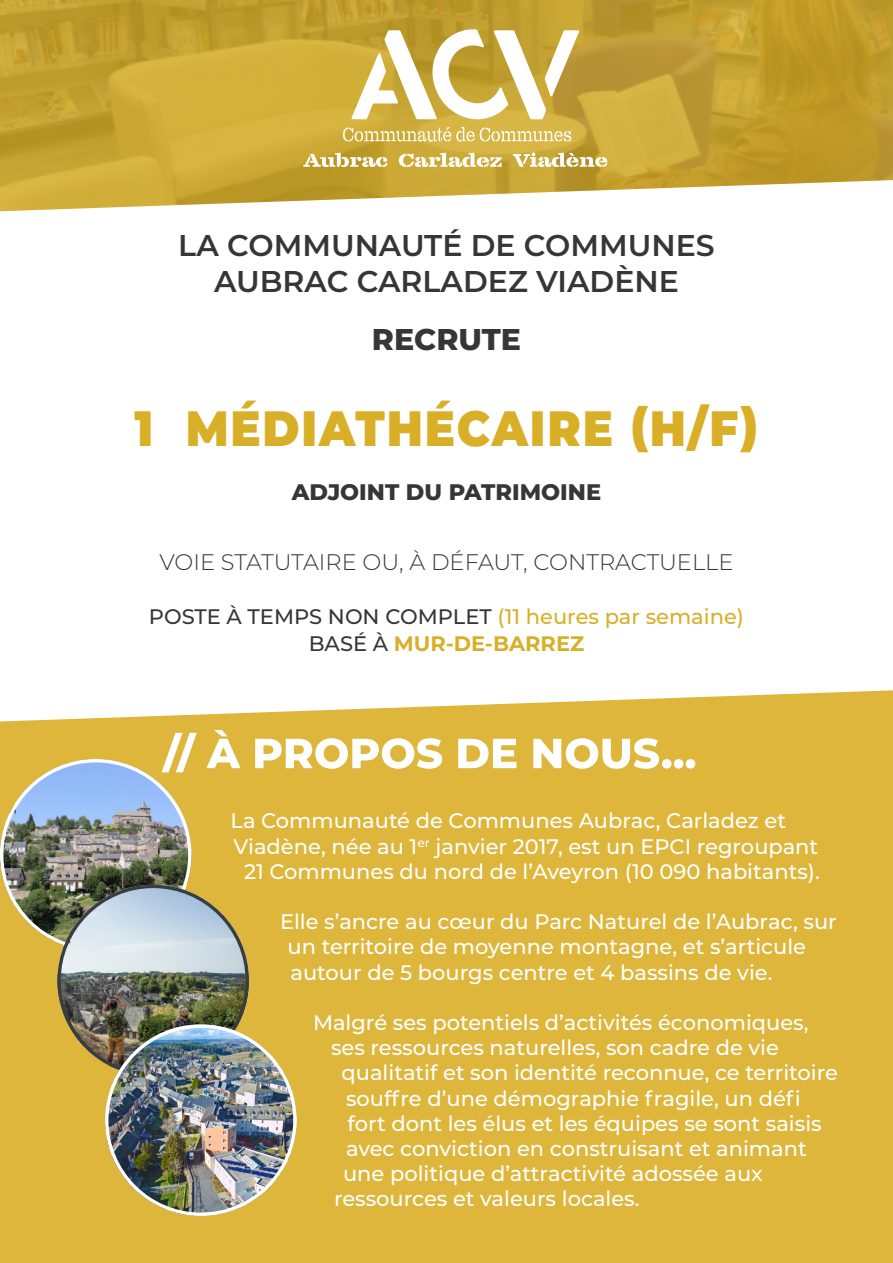
<style>
.page{position:relative;width:893px;height:1263px;background:#fff}
.page>*{position:absolute;margin:0;border:0;box-sizing:border-box;transform-origin:0 0}
.t1{font:900 49.5px "Montserrat";letter-spacing:.04em;color:#d9af27;scale:.91 1}
.t2{font:600 30px/36px "Montserrat";color:#363539;text-align:center}
.t3{font:800 30px "Montserrat";color:#363539}
.t4{font:300 22.5px "Montserrat";color:#363539}
.t5{font:800 22.5px "Montserrat";color:#363539}
.t6{font:500 21px/25.2px "Montserrat";color:#fff}
.t7{font:500 21px "Montserrat";color:#363539}
.t8{font:700 21px "Montserrat";color:#d9af27}
.s1{color:#d9af27}
.s2{font-weight:500;color:#353639}
</style>
<div class="page">
<img style="left:0;top:0;width:893px;height:211px">
<svg style="left:513px;top:152px;width:94px;height:15px"></svg>
<svg style="left:303px;top:153px;width:199px;height:14px"></svg>
<svg style="left:343px;top:28px;width:238px;height:114px"></svg>
<div style="left:0;top:690px;width:893px;height:573px;background:#ddb63b"></div>
<svg style="left:162px;top:730px;width:533px;height:42px"></svg>
<img style="left:0;top:759px;width:191px;height:191px;border-radius:96px">
<img style="left:57px;top:885px;width:192px;height:191px;border-radius:96px">
<img style="left:105px;top:1024px;width:192px;height:192px;border-radius:96px">
<p class="t2" style="left:178px;top:226px;width:538px">LA COMMUNAUTÉ DE COMMUNES<br>AUBRAC CARLADEZ VIADÈNE</p>
<p class="t3" style="left:372px;top:317px;width:151px">RECRUTE</p>
<p class="t1" style="left:135px;top:391px;width:687px">1 MÉDIATHÉCAIRE (H/F)</p>
<p class="t5" style="left:292px;top:476px;width:311px">ADJOINT DU PATRIMOINE</p>
<p class="t4" style="left:160px;top:546px;width:575px">VOIE STATUTAIRE OU, À DÉFAUT, CONTRACTUELLE</p>
<p class="t7" style="left:149px;top:601px;width:597px">POSTE À TEMPS NON COMPLET <span class="s1">(11 heures par semaine)</span></p>
<p class="t8" style="left:309px;top:628px;width:277px"><span class="s2">BASÉ À</span> MUR-DE-BARREZ</p>
<p class="t6" style="left:230px;top:807px;width:557px">La Communauté de Communes Aubrac, Carladez et</p>
<p class="t6" style="left:233px;top:833px;width:586px">Viadène, née au 1<sup>er</sup> janvier 2017, est un EPCI regroupant</p>
<p class="t6" style="left:244px;top:858px;width:577px">21 Communes du nord de l’Aveyron (10 090 habitants).</p>
<p class="t6" style="left:287px;top:908px;width:551px;text-indent:-8px">Elle s’ancre au cœur du Parc Naturel de l’Aubrac, sur un territoire de moyenne montagne, et s’articule autour de 5 bourgs centre et 4 bassins de vie.</p>
<p class="t6" style="left:313px;top:1009px;width:497px">Malgré ses potentiels d’activités économiques,</p>
<p class="t6" style="left:331px;top:1034px;width:449px">ses ressources naturelles, son cadre de vie</p>
<p class="t6" style="left:341px;top:1059px;width:498px">qualitatif et son identité reconnue, ce territoire</p>
<p class="t6" style="left:346px;top:1085px;width:456px">souffre d’une démographie fragile, un défi</p>
<p class="t6" style="left:347px;top:1110px;width:476px">fort dont les élus et les équipes se sont saisis</p>
<p class="t6" style="left:346px;top:1135px;width:462px">avec conviction en construisant et animant</p>
<p class="t6" style="left:343px;top:1160px;width:421px">une politique d’attractivité adossée aux</p>
<p class="t6" style="left:334px;top:1185px;width:307px">ressources et valeurs locales.</p>
</div>
